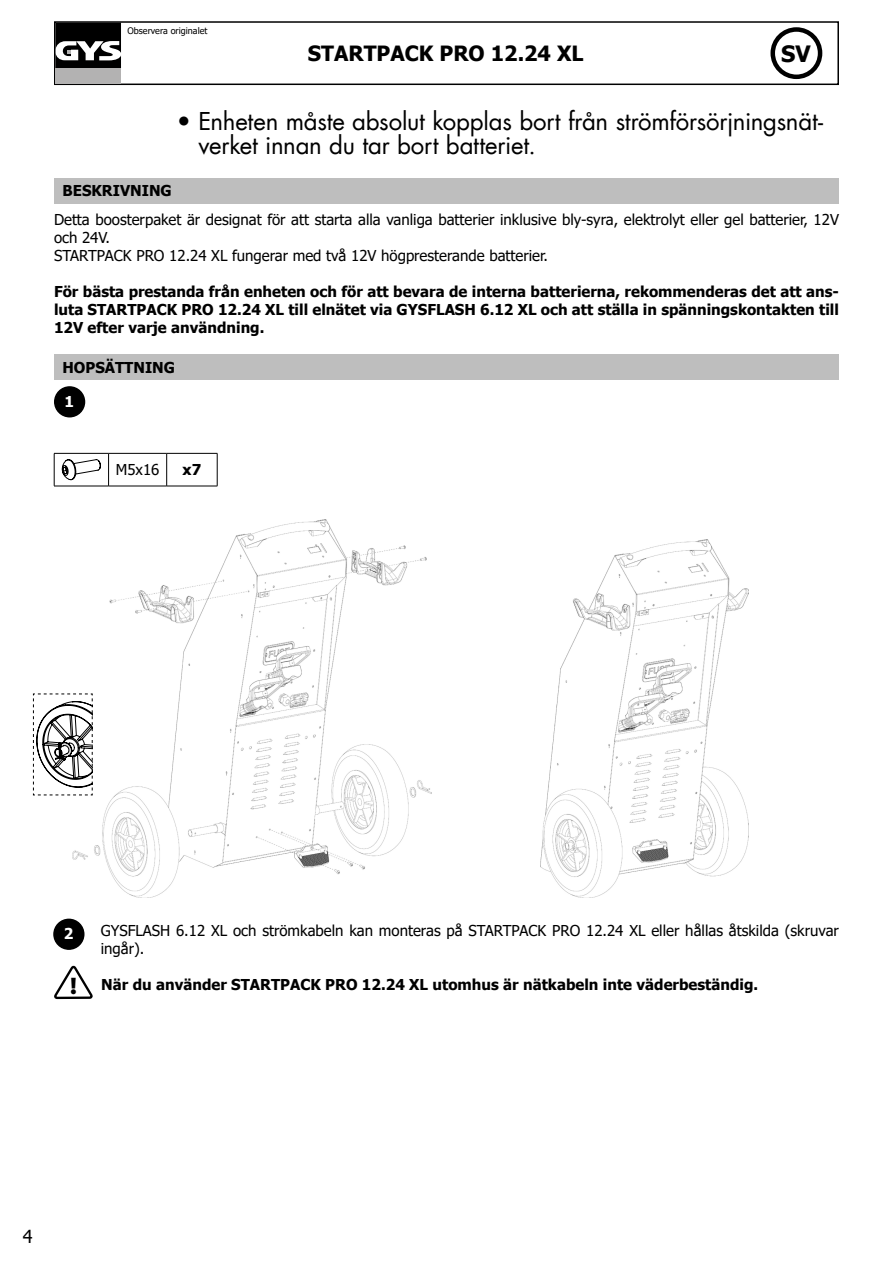
<style>
.page{position:relative;width:893px;height:1263px;background:#fff}
.page>*{position:absolute;margin:0;border:0;box-sizing:border-box;transform-origin:0 0}
.t1{font:24px/24px "Futura Std";letter-spacing:-.01em;color:#000}
.t2{font:900 24px "Myriad Pro";color:#000}
.t3{font:700 22.5px "Tahoma";color:#000}
.t4{font:700 21px "Tahoma";color:#000}
.t5{font:18px "Tahoma";color:#000}
.t6{font:700 15px/18px "Tahoma";color:#000;text-align:justify}
.t7{font:15px/18px "Tahoma";color:#000}
.t8{font:700 15px "Tahoma";color:#fff}
.t9{font:9px "Tahoma";color:#000}
</style>
<div class="page">
<div style="left:54px;top:21px;width:785px;height:64px;border:2px solid #000"></div>
<div style="left:770px;top:27px;width:52px;height:52px;border:4px solid #000;border-radius:50%"></div>
<div style="left:55px;top:68px;width:66px;height:15px;background:#b3b2b2"></div>
<svg style="left:55px;top:23px;width:66px;height:45px"></svg>
<div style="left:54px;top:178px;width:784px;height:25px;background:#bebebe"></div>
<div style="left:54px;top:354px;width:784px;height:26px;background:#bebebe"></div>
<div style="left:55px;top:387px;width:30px;height:30px;background:#000;border-radius:50%"></div>
<div style="left:54px;top:386px;width:31px;height:31px;border:2px solid #000;border-radius:50%"></div>
<hr style="left:54px;top:453px;width:55px;height:1px;background:#000">
<hr style="left:54px;top:453px;width:1px;height:33px;background:#000">
<hr style="left:109px;top:453px;width:58px;height:1px;background:#000">
<hr style="left:108px;top:453px;width:1px;height:33px;background:#000">
<hr style="left:167px;top:453px;width:50px;height:1px;background:#000">
<hr style="left:166px;top:453px;width:1px;height:33px;background:#000">
<hr style="left:217px;top:453px;width:1px;height:33px;background:#000">
<hr style="left:54px;top:486px;width:55px;height:1px;background:#000">
<hr style="left:109px;top:486px;width:58px;height:1px;background:#000">
<hr style="left:167px;top:486px;width:50px;height:1px;background:#000">
<svg style="left:62px;top:459px;width:39px;height:21px"></svg>
<img style="left:73px;top:519px;width:359px;height:379px">
<img style="left:540px;top:540px;width:208px;height:358px">
<div style="left:54px;top:919px;width:30px;height:30px;background:#000;border-radius:50%"></div>
<div style="left:53px;top:919px;width:32px;height:31px;border:2px solid #000;border-radius:50%"></div>
<svg style="left:54px;top:965px;width:38px;height:35px"></svg>
<svg style="left:33px;top:693px;width:60px;height:103px"></svg>
<p class="t9" style="left:128px;top:25px;width:81px">Observera originalet</p>
<p class="t4" style="left:308px;top:39px;width:277px">STARTPACK PRO 12.24 XL</p>
<p class="t3" style="left:781px;top:38px;width:31px">SV</p>
<p class="t1" style="left:198px;top:110px;width:626px;text-indent:-22px">• Enheten måste absolut kopplas bort från strömförsörjningsnät&shy;verket innan du tar bort batteriet.</p>
<p class="t6" style="left:63px;top:182px;width:111px">BESKRIVNING</p>
<p class="t7" style="left:54px;top:211px;width:786px">Detta boosterpaket är designat för att starta alla vanliga batterier inklusive bly-syra, elektrolyt eller gel batterier, 12V och 24V.</p>
<p class="t7" style="left:54px;top:247px;width:495px">STARTPACK PRO 12.24 XL fungerar med två 12V högpresterande batterier.</p>
<p class="t6" style="left:54px;top:283px;width:786px">För bästa prestanda från enheten och för att bevara de interna batterierna, rekommenderas det att ans&shy;luta STARTPACK PRO 12.24 XL till elnätet via GYSFLASH 6.12 XL och att ställa in spänningskontakten till 12V efter varje användning.</p>
<p class="t6" style="left:63px;top:359px;width:114px">HOPSÄTTNING</p>
<p class="t8" style="left:65px;top:391px;width:11px">1</p>
<p class="t7" style="left:116px;top:462px;width:45px">M5x16</p>
<p class="t6" style="left:183px;top:462px;width:20px">x7</p>
<p class="t8" style="left:64px;top:923px;width:11px">2</p>
<p class="t7" style="left:101px;top:922px;width:740px">GYSFLASH 6.12 XL och strömkabeln kan monteras på STARTPACK PRO 12.24 XL eller hållas åtskilda (skruvar ingår).</p>
<p class="t2" style="left:70px;top:970px;width:8px">!</p>
<p class="t6" style="left:101px;top:976px;width:658px">När du använder STARTPACK PRO 12.24 XL utomhus är nätkabeln inte väderbeständig.</p>
<p class="t5" style="left:23px;top:1224px;width:11px">4</p>
</div>
